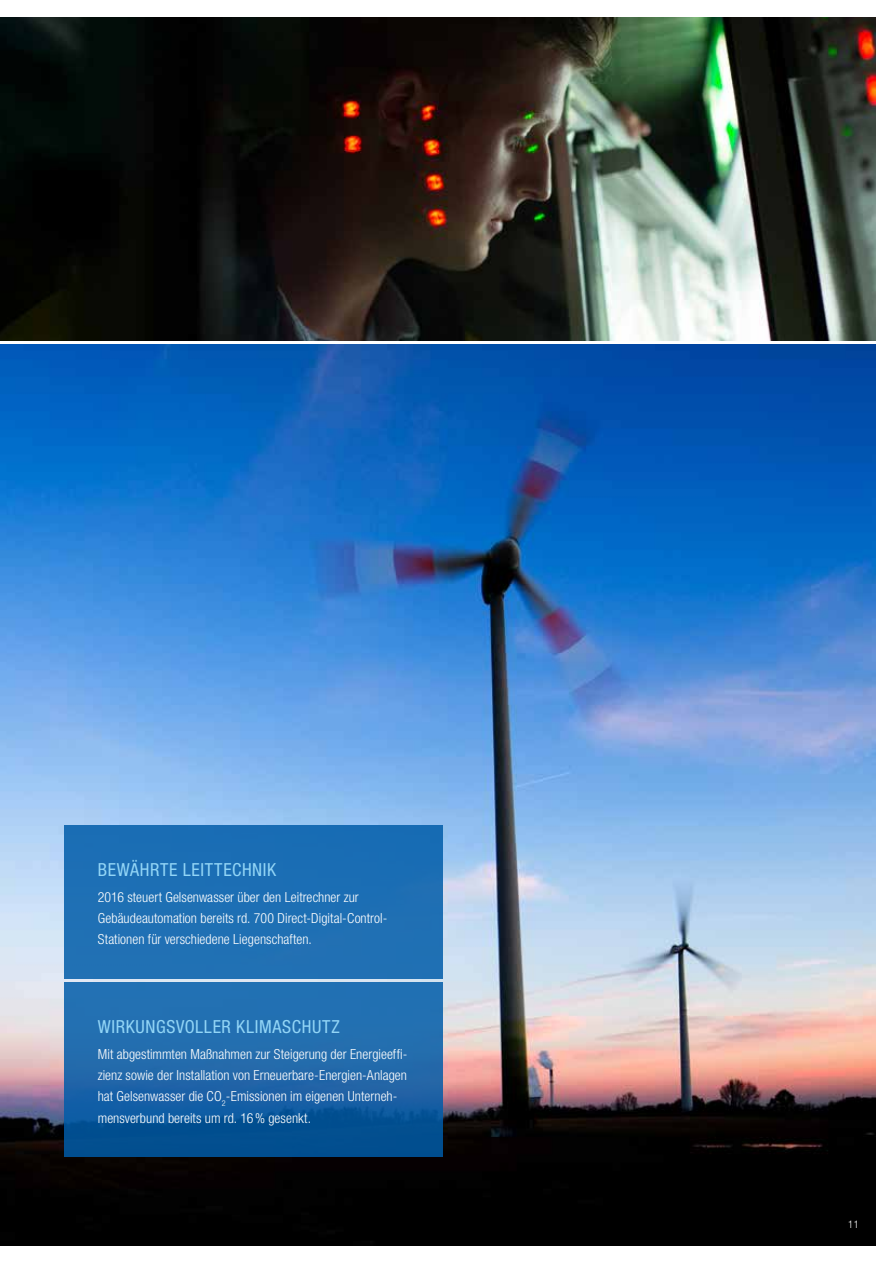
<style>
.page{position:relative;width:893px;height:1263px;background:#fff}
.page>*{position:absolute;margin:0;border:0;box-sizing:border-box;transform-origin:0 0}
.t1{font:condensed 18px "Helvetica Neue LT Pro";letter-spacing:.035em;color:#92d5f6}
.t2{font:300 condensed 13.8px/21.3px "Helvetica Neue LT Pro";color:#fff}
.t3{font:300 condensed 10.5px "Helvetica Neue LT Pro";color:#fff}
</style>
<div class="page">
<img style="left:0;top:17px;width:876px;height:323px">
<img style="left:0;top:344px;width:876px;height:902px">
<div style="left:64px;top:825px;width:378px;height:153px;background:#1d6fb4"></div>
<div style="left:64px;top:982px;width:378px;height:175px;background:linear-gradient(to bottom,#2d7abb,#054e91)"></div>
<h1 class="t1" style="left:98px;top:859px;width:180px">BEWÄHRTE LEITTECHNIK</h1>
<p class="t2" style="left:98px;top:886px;width:291px">2016 steuert Gelsenwasser über den Leitrechner zur<br>Gebäudeautomation bereits rd. 700 Direct-Digital-Control-<br>Stationen für verschiedene Liegenschaften.</p>
<h1 class="t1" style="left:98px;top:1016px;width:243px">WIRKUNGSVOLLER KLIMASCHUTZ</h1>
<p class="t2" style="left:98px;top:1043px;width:311px">Mit abgestimmten Maßnahmen zur Steigerung der Energieeffi&shy;zienz sowie der Installation von Erneuerbare-Energien-Anlagen hat Gelsenwasser die CO<sub>2</sub>-Emissionen im eigenen Unterneh&shy;mensverbund bereits um rd. 16% gesenkt.</p>
<p class="t3" style="left:848px;top:1218px;width:12px">11</p>
</div>
